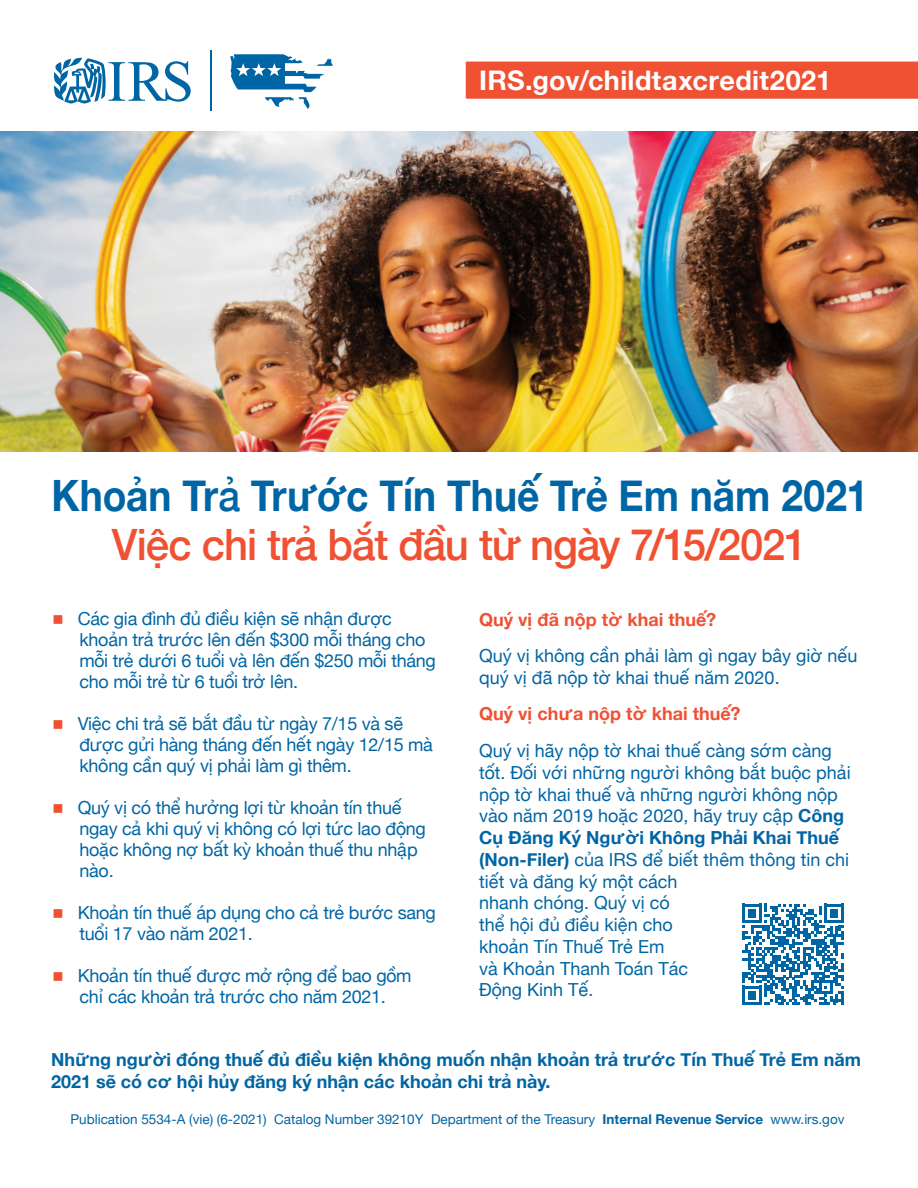
<style>
.page{position:relative;width:918px;height:1188px;background:#fff}
.page>*{position:absolute;margin:0;border:0;box-sizing:border-box;transform-origin:0 0}
.t1{font:700 43.2px "Helvetica Neue";color:#0065a4;scale:.9 1}
.t2{font:500 43.2px "Helvetica Neue";letter-spacing:-.025em;color:#f05133}
.t3{font:700 27px "Helvetica Neue";letter-spacing:.015em;color:#fff}
.t4{font:18px/21.8px "Helvetica Neue";letter-spacing:-.015em;color:#0065a4}
.t5{font:700 18px/21.6px "Helvetica Neue";color:#0065a4}
.t6{font:700 18px "Helvetica Neue";color:#f05133}
.t7{font:13.5px "Helvetica Neue";color:#0065a4}
.s1{font-weight:500}
.s2{color:#f05133}
.s3{font-weight:700}
</style>
<div class="page">
<svg style="left:743px;top:904px;width:101px;height:101px"></svg>
<hr style="left:841px;top:991px;width:3px;height:14px;background:#0065a4">
<img style="left:0;top:132px;width:918px;height:320px">
<svg style="left:54px;top:58px;width:137px;height:46px"></svg>
<hr style="left:210px;top:50px;width:2px;height:61px;background:#0065a4">
<svg style="left:230px;top:54px;width:103px;height:55px"></svg>
<div style="left:466px;top:62px;width:452px;height:37px;background:#f05133"></div>
<h2 class="t3" style="left:479px;top:59px;width:354px">IRS.gov/childtaxcredit2021</h2>
<h1 class="t1" style="left:51px;top:462px;width:909px">Khoản Tr<span class="s1">ả</span> Trước Tín Thuế Trẻ Em năm 2021</h1>
<h2 class="t2" style="left:112px;top:510px;width:697px">Việc chi trả bắt đầu từ ngày 7/15/2021</h2>
<p class="t4" style="left:79px;top:609px;width:358px;line-height:21px;text-indent:-27px"><span class="s2">■</span> Các gia đình đủ điều kiện sẽ nhận được khoản trả trước lên đến $300 mỗi tháng cho mỗi trẻ dưới 6 tuổi và lên đến $250 mỗi tháng cho mỗi trẻ từ 6 tuổi trở lên.</p>
<p class="t4" style="left:79px;top:714px;width:355px;line-height:21px;text-indent:-27px"><span class="s2">■</span> Việc chi trả sẽ bắt đầu từ ngày 7/15 và sẽ được gửi hàng tháng đến hết ngày 12/15 mà không cần quý vị phải làm gì thêm.</p>
<p class="t4" style="left:79px;top:798px;width:348px;line-height:21px;text-indent:-27px"><span class="s2">■</span> Quý vị có thể hưởng lợi từ khoản tín thuế ngay cả khi quý vị không có lợi tức lao động hoặc không nợ bất kỳ khoản thuế thu nhập nào.</p>
<p class="t4" style="left:79px;top:903px;width:358px;line-height:21px;text-indent:-27px"><span class="s2">■</span> Khoản tín thuế áp dụng cho cả trẻ bước sang tuổi 17 vào năm 2021.</p>
<p class="t4" style="left:52px;top:966px;width:361px;line-height:21px;text-align:center"><span class="s2">■</span> Khoản tín thuế được mở rộng để bao gồm chỉ các khoản trả trước cho năm 2021.</p>
<h3 class="t6" style="left:479px;top:605px;width:239px">Quý vị đã nộp tờ khai thuế?</h3>
<p class="t4" style="left:479px;top:646px;width:380px">Quý vị không cần phải làm gì ngay bây giờ nếu quý vị đã nộp tờ khai thuế năm 2020.</p>
<h3 class="t6" style="left:479px;top:700px;width:263px">Quý vị chưa nộp tờ khai thuế?</h3>
<p class="t4" style="left:479px;top:741px;width:373px">Quý vị hãy nộp tờ khai thuế càng sớm càng tốt. Đối với những người không bắt buộc phải nộp tờ khai thuế và những người không nộp vào năm 2019 hoặc 2020, hãy truy cập <span class="s3">Công<br>Cụ Đăng Ký Người Không Phải Khai Thuế (Non-Filer)</span> của IRS để biết thêm thông tin chi tiết và đăng ký một cách<br>nhanh chóng. Quý vị có<br>thể hội đủ điều kiện cho<br>khoản Tín Thuế Trẻ Em<br>và Khoản Thanh Toán Tác<br>Động Kinh Tế.</p>
<p class="t5" style="left:51px;top:1049px;width:811px">Những người đóng thuế đủ điều kiện không muốn nhận khoản trả trước Tín Thuế Trẻ Em năm<br>2021 sẽ có cơ hội hủy đăng ký nhận các khoản chi trả này.</p>
<p class="t7" style="left:70px;top:1109px;width:355px">Publication 5534-A (vie) (6-2021) Catalog Number 39210Y</p>
<p class="t7" style="left:431px;top:1109px;width:415px">Department of the Treasury <span class="s3">Internal Revenue Service</span> www.irs.gov</p>
</div>
